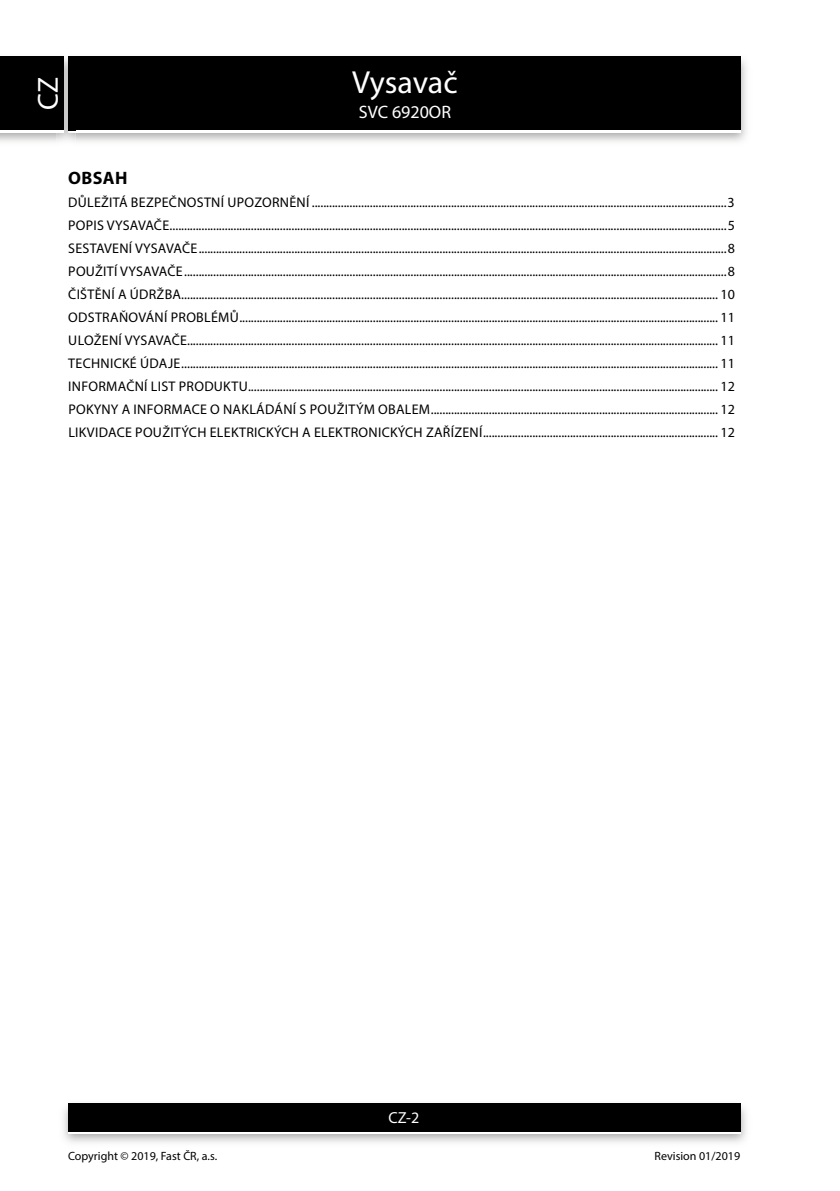
<style>
.page{position:relative;width:840px;height:1191px;background:#fff}
.page>*{position:absolute;margin:0;border:0;box-sizing:border-box;transform-origin:0 0}
.t1{font:32px "Myriad Pro";letter-spacing:-.005em;color:#fff}
.t2{font:29px "Myriad Pro";color:#fff}
.t3{font:18px "Myriad Pro";color:#fff}
.t4{font:700 18px "Myriad Pro";letter-spacing:.02em;color:#000}
.t5{font:16px "Myriad Pro";color:#fff}
.t6{font:14px/23px "Myriad Pro";letter-spacing:.02em;color:#000;text-align:justify}
.t7{font:12px "Myriad Pro";color:#000}
</style>
<div class="page">
<img style="left:0;top:56px;width:747px;height:86px">
<div style="left:68px;top:59px;width:672px;height:74px;background:#fff"></div>
<div style="left:68px;top:57px;width:672px;height:73px;background:#000"></div>
<img style="left:63px;top:1103px;width:684px;height:40px">
<div style="left:68px;top:1106px;width:672px;height:28px;background:linear-gradient(to right,#fff,#fff)"></div>
<div style="left:68px;top:1103px;width:672px;height:28px;background:#000"></div>
<img style="left:57px;top:56px;width:18px;height:86px">
<img style="left:68px;top:130px;width:7px;height:3px">
<svg style="left:68px;top:57px;width:7px;height:2px"></svg>
<img style="left:68px;top:59px;width:7px;height:71px">
<div style="left:0;top:59px;width:64px;height:74px;background:#fff"></div>
<div style="left:0;top:57px;width:64px;height:73px;background:#000"></div>
<h2 class="t2" style="left:30px;top:110px;width:34px;rotate:-90deg">CZ</h2>
<h1 class="t1" style="left:352px;top:62px;width:107px">Vysavač</h1>
<p class="t3" style="left:358px;top:101px;width:94px">SVC 6920OR</p>
<p class="t4" style="left:68px;top:166px;width:61px">OBSAH</p>
<p class="t6" style="left:68px;top:190px;width:667px">DŮLEŽITÁ BEZPEČNOSTNÍ UPOZORNĚNÍ ...............................................................................................................................................3<br>POPIS VYSAVAČE................................................................................................................................................................................................5<br>SESTAVENÍ VYSAVAČE......................................................................................................................................................................................8<br>POUŽITÍ VYSAVAČE...........................................................................................................................................................................................8<br>ČIŠTĚNÍ A ÚDRŽBA......................................................................................................................................................................................... 10<br>ODSTRAŇOVÁNÍ PROBLÉMŮ..................................................................................................................................................................... 11<br>ULOŽENÍ VYSAVAČE....................................................................................................................................................................................... 11<br>TECHNICKÉ ÚDAJE......................................................................................................................................................................................... 11<br>INFORMAČNÍ LIST PRODUKTU.................................................................................................................................................................. 12<br>POKYNY A INFORMACE O NAKLÁDÁNÍ S POUŽITÝM OBALEM................................................................................................... 12<br>LIKVIDACE POUŽITÝCH ELEKTRICKÝCH A ELEKTRONICKÝCH ZAŘÍZENÍ................................................................................. 12</p>
<p class="t5" style="left:388px;top:1108px;width:32px">CZ-2</p>
<p class="t7" style="left:68px;top:1148px;width:150px">Copyright © 2019, Fast ČR, a.s.</p>
<p class="t7" style="left:654px;top:1148px;width:87px">Revision 01/2019</p>
</div>
